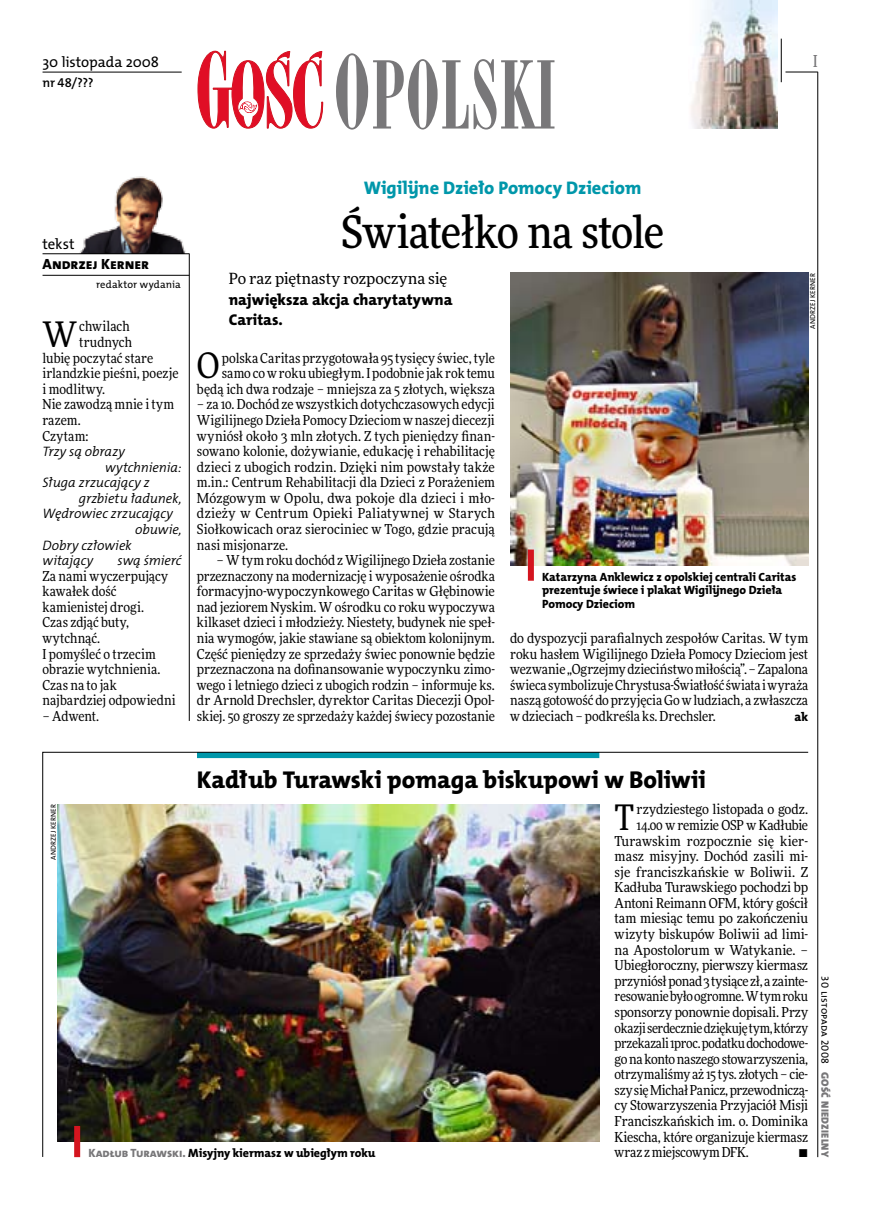
<style>
.page{position:relative;width:872px;height:1221px;background:#fff}
.page>*{position:absolute;margin:0;border:0;box-sizing:border-box;transform-origin:0 0}
.t1{font:500 45px "Freeday Narrow";letter-spacing:-.015em;color:#000}
.t2{font:35.25px "Freeday Narrow News";color:#000}
.t3{font:24.45px "The Mix HP8 Ex Bld";letter-spacing:.005em;color:#000}
.t4{font:18.3px "The Mix HP8 Ex Bld";letter-spacing:.01em;color:#0097aa}
.t5{font:500 16.5px "Freeday Narrow";color:#787779;scale:.9 1}
.t6{font:15.75px/20.4px "The Mix HP8 Ex Bld";letter-spacing:-.005em;color:#000}
.t7{font:15.45px "Freeday News";color:#000}
.t8{font:14.85px "The Mix HP5 Plain";color:#000}
.t9{font:14.85px "The Mix HP8 Ex Bld";color:#000}
.t10{font:13.8px/15.6px "Freeday Narrow News";letter-spacing:-.005em;color:#000;text-align:justify}
.t11{font:13.8px "The Mix HP4 Se Lig IT";letter-spacing:-.005em;color:#000}
.t12{font:13.8px "Freeday Narrow News";letter-spacing:-.025em;color:#000}
.t13{font:12.9px "The Mix HP6 Se Bld";color:#000}
.t14{font:12.45px "The Mix HP8 Ex Bld";color:#000}
.t15{font:12px/13.5px "The Mix HP8 Ex Bld";letter-spacing:-.005em;color:#000}
.t16{font:10.5px "The Mix HP5 Plain";letter-spacing:.015em;color:#000}
.t17{font:10.5px "The Mix HP9 Blk";letter-spacing:.025em;color:#787779}
.t18{font:7.2px "The Mix HP5 Plain";letter-spacing:.015em;color:#000}
.s1{color:#787779}
</style>
<div class="page">
<hr style="left:817px;top:72px;width:1px;height:1084px;background:#000">
<hr style="left:781px;top:39px;width:1px;height:43px;background:#000">
<svg style="left:42px;top:751px;width:766px;height:406px"></svg>
<img style="left:691px;top:0;width:86px;height:128px">
<img style="left:79px;top:176px;width:107px;height:77px">
<hr style="left:43px;top:253px;width:146px;height:1px;background:#000">
<hr style="left:43px;top:275px;width:146px;height:1px;background:#000">
<hr style="left:189px;top:253px;width:1px;height:468px;background:#000">
<hr style="left:785px;top:72px;width:32px;height:1px;background:#000">
<svg style="left:197px;top:51px;width:126px;height:77px"></svg>
<svg style="left:336px;top:53px;width:218px;height:77px"></svg>
<hr style="left:43px;top:72px;width:139px;height:1px;background:#000">
<img style="left:57px;top:804px;width:542px;height:337px">
<img style="left:510px;top:273px;width:298px;height:292px">
<div style="left:74px;top:1125px;width:6px;height:31px;background:#d4151f"></div>
<div style="left:528px;top:549px;width:6px;height:31px;background:#d4151f"></div>
<p class="t8" style="left:43px;top:53px;width:118px">30 listopada 2008</p>
<p class="t13" style="left:43px;top:75px;width:52px">nr 48/???</p>
<p class="t5" style="left:813px;top:50px;width:6px">I</p>
<p class="t8" style="left:43px;top:234px;width:33px">tekst</p>
<p class="t9" style="left:43px;top:254px;width:108px">Andrzej Kerner</p>
<p class="t16" style="left:96px;top:278px;width:86px">redaktor wydania</p>
<h2 class="t2" style="left:43px;top:313px;width:36px">W</h2>
<p class="t10" style="left:79px;top:318px;width:52px">chwilach</p>
<p class="t10" style="left:79px;top:334px;width:54px">trudnych</p>
<p class="t10" style="left:43px;top:350px;width:112px">lubię poczytać stare</p>
<p class="t10" style="left:43px;top:365px;width:137px">irlandzkie pieśni, poezje</p>
<p class="t10" style="left:43px;top:381px;width:64px">i modlitwy.</p>
<p class="t10" style="left:43px;top:396px;width:133px">Nie zawodzą mnie i tym</p>
<p class="t10" style="left:43px;top:412px;width:40px">razem.</p>
<p class="t10" style="left:43px;top:427px;width:47px">Czytam:</p>
<p class="t11" style="left:43px;top:442px;width:84px">Trzy są obrazy</p>
<p class="t11" style="left:105px;top:458px;width:78px">wytchnienia:</p>
<p class="t11" style="left:43px;top:474px;width:109px">Sługa zrzucający z</p>
<p class="t11" style="left:79px;top:489px;width:104px">grzbietu ładunek,</p>
<p class="t11" style="left:43px;top:505px;width:132px">Wędrowiec zrzucający</p>
<p class="t11" style="left:135px;top:520px;width:48px">obuwie,</p>
<p class="t11" style="left:43px;top:536px;width:91px">Dobry człowiek</p>
<p class="t11" style="left:43px;top:551px;width:52px">witający</p>
<p class="t11" style="left:118px;top:551px;width:66px">swą śmierć</p>
<p class="t10" style="left:43px;top:568px;width:135px;text-align:left">Za nami wyczerpujący kawałek dość kamienistej drogi.<br>Czas zdjąć buty, wytchnąć.<br>I pomyśleć o trzecim obrazie wytchnienia.<br>Czas na to jak najbardziej odpowiedni</p>
<p class="t10" style="left:43px;top:708px;width:58px">– Adwent.</p>
<h3 class="t4" style="left:364px;top:175px;width:278px">Wigilijne Dzieło Pomocy Dzieciom</h3>
<h1 class="t1" style="left:341px;top:204px;width:324px">Światełko na stole</h1>
<p class="t7" style="left:229px;top:269px;width:220px">Po raz piętnasty rozpoczyna się</p>
<p class="t6" style="left:229px;top:289px;width:225px">największa akcja charytatywna<br>Caritas.</p>
<p class="t18" style="left:808px;top:329px;width:57px;rotate:-90deg">Andrzej Kerner</p>
<p class="t10" style="left:197px;top:350px;width:299px;text-align:right">polska Caritas przygotowała 95 tysięcy świec, tyle samo co w roku ubiegłym. I podobnie jak rok temu będą ich dwa rodzaje – mniejsza za 5 złotych, większa</p>
<p class="t10" style="left:197px;top:396px;width:299px">– za 10. Dochód ze wszystkich dotychczasowych edycji Wigilijnego Dzieła Pomocy Dzieciom w naszej diecezji wyniósł około 3 mln złotych. Z tych pieniędzy finan&shy;sowano kolonie, dożywianie, edukację i rehabilitację dzieci z ubogich rodzin. Dzięki nim powstały także m.in.: Centrum Rehabilitacji dla Dzieci z Porażeniem Mózgowym w Opolu, dwa pokoje dla dzieci i mło&shy;dzieży w Centrum Opieki Paliatywnej w Starych Siołkowicach oraz sierociniec w Togo, gdzie pracują nasi misjonarze.</p>
<p class="t10" style="left:197px;top:552px;width:299px;text-indent:20px">– W tym roku dochód z Wigilijnego Dzieła zostanie przeznaczony na modernizację i wyposażenie ośrodka formacyjno-wypoczynkowego Caritas w Głębinowie nad jeziorem Nyskim. W ośrodku co roku wypoczywa kilkaset dzieci i młodzieży. Niestety, budynek nie speł&shy;nia wymogów, jakie stawiane są obiektom kolonijnym.<br>Część pieniędzy ze sprzedaży świec ponownie będzie przeznaczona na dofinansowanie wypoczynku zimo&shy;wego i letniego dzieci z ubogich rodzin – informuje ks. dr Arnold Drechsler, dyrektor Caritas Diecezji Opol&shy;skiej. 50 groszy ze sprzedaży każdej świecy pozostanie</p>
<h2 class="t2" style="left:197px;top:344px;width:24px">O</h2>
<p class="t15" style="left:542px;top:570px;width:255px">Katarzyna Anklewicz z opolskiej centrali Caritas prezentuje świece i plakat Wigilijnego Dzieła<br>Pomocy Dzieciom</p>
<p class="t10" style="left:510px;top:630px;width:299px">do dyspozycji parafialnych zespołów Caritas. W tym roku hasłem Wigilijnego Dzieła Pomocy Dzieciom jest wezwanie „Ogrzejmy dzieciństwo miłością”. – Zapalona świeca symbolizuje Chrystusa-Światłość świata iwyraża naszą gotowość do przyjęcia Go w ludziach, a zwłaszcza w dzieciach – podkreśla ks. Drechsler.</p>
<p class="t14" style="left:794px;top:708px;width:16px">ak</p>
<p class="t18" style="left:49px;top:859px;width:57px;rotate:-90deg">Andrzej Kerner</p>
<h3 class="t3" style="left:197px;top:764px;width:510px">Kadłub Turawski pomaga biskupowi w Boliwii</h3>
<h2 class="t2" style="left:614px;top:795px;width:21px">T</h2>
<p class="t10" style="left:636px;top:801px;width:173px">rzydziestego listopada o godz.</p>
<p class="t10" style="left:636px;top:817px;width:173px">14.00 w remizie OSP w Kadłubie</p>
<p class="t10" style="left:614px;top:832px;width:195px">Turawskim rozpocznie się kier-</p>
<p class="t10" style="left:614px;top:848px;width:195px">masz misyjny. Dochód zasili mi-</p>
<p class="t10" style="left:614px;top:863px;width:195px">sje franciszkańskie w Boliwii. Z</p>
<p class="t10" style="left:614px;top:879px;width:195px">Kadłuba Turawskiego pochodzi bp</p>
<p class="t10" style="left:614px;top:895px;width:195px">Antoni Reimann OFM, który gościł</p>
<p class="t10" style="left:614px;top:910px;width:195px">tam miesiąc temu po zakończeniu</p>
<p class="t10" style="left:614px;top:926px;width:195px">wizyty biskupów Boliwii ad limi-</p>
<p class="t10" style="left:614px;top:941px;width:195px">na Apostolorum w Watykanie. –</p>
<p class="t10" style="left:614px;top:957px;width:195px">Ubiegłoroczny, pierwszy kiermasz</p>
<p class="t10" style="left:614px;top:972px;width:195px">przyniósł ponad 3 tysiące zł, a zainte-</p>
<p class="t10" style="left:614px;top:988px;width:195px">resowanie było ogromne. W tym roku</p>
<p class="t10" style="left:614px;top:1004px;width:195px">sponsorzy ponownie dopisali. Przy</p>
<p class="t10" style="left:614px;top:1019px;width:195px">okazji serdecznie dziękuję tym, którzy</p>
<p class="t12" style="left:614px;top:1034px;width:195px">przekazali 1proc. podatku dochodowe-</p>
<p class="t10" style="left:614px;top:1050px;width:195px">go na konto naszego stowarzyszenia,</p>
<p class="t10" style="left:614px;top:1066px;width:195px">otrzymaliśmy aż 15 tys. złotych – cie-</p>
<p class="t10" style="left:614px;top:1081px;width:195px">szy się Michał Panicz, przewodniczą-</p>
<p class="t10" style="left:614px;top:1097px;width:195px">cy Stowarzyszenia Przyjaciół Misji</p>
<p class="t10" style="left:614px;top:1112px;width:195px">Franciszkańskich im. o. Dominika</p>
<p class="t10" style="left:614px;top:1128px;width:195px">Kiescha, które organizuje kiermasz</p>
<p class="t10" style="left:614px;top:1144px;width:136px">wraz z miejscowym DFK.</p>
<p class="t10" style="left:798px;top:1144px;width:11px">•</p>
<p class="t15" style="left:88px;top:1146px;width:288px"><span class="s1">Kadłub Turawski.</span> Misyjny kiermasz w ubiegłym roku</p>
<p class="t16" style="left:832px;top:976px;width:89px;rotate:90deg">30 listopada 2008</p>
<p class="t17" style="left:832px;top:1071px;width:87px;rotate:90deg">Gość Niedzielny</p>
</div>
